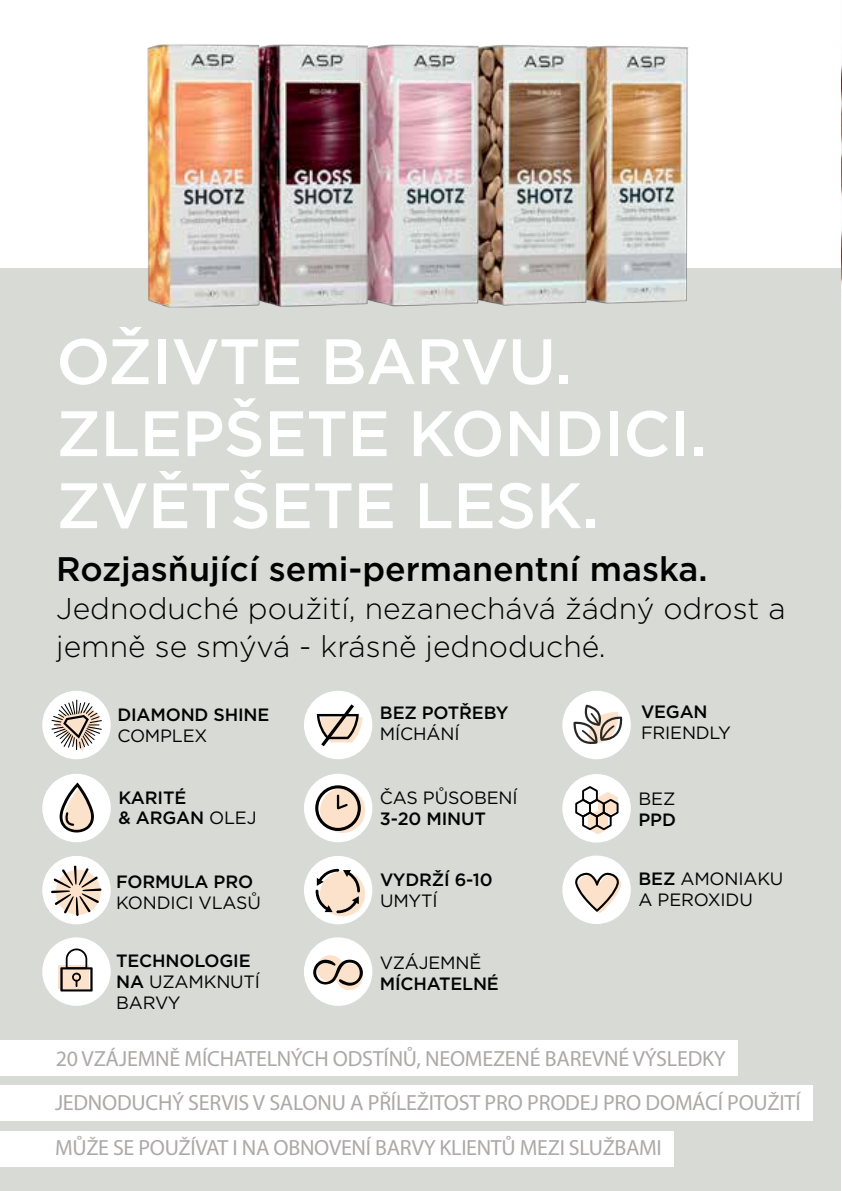
<style>
.page{position:relative;width:842px;height:1191px;background:#fff}
.page>*{position:absolute;margin:0;border:0;box-sizing:border-box;transform-origin:0 0}
.t1{font:500 64px/72px "Gotham";letter-spacing:-.01em;color:#fff}
.t2{font:500 34px "Gotham";color:#000}
.t3{font:300 30px/38px "Gotham";color:#000}
.t4{font:700 22px/44.6px "Greycliff CF";letter-spacing:-.01em;color:#aca9a8}
.t5{font:17.8px/20.8px "Gotham";letter-spacing:-.01em;color:#010202}
.t6{font:500 17.8px/20.8px "Gotham";letter-spacing:-.01em;color:#010202}
.s1{font-weight:400}
.s2{font-weight:500}
</style>
<div class="page">
<div style="left:0;top:269px;width:842px;height:922px;background:#d8dad5"></div>
<div style="left:305px;top:691px;width:67px;height:67px;background:#fff;border-radius:50%"></div>
<div style="left:304px;top:690px;width:68px;height:69px;border:1px solid #fff;border-radius:50%"></div>
<div style="left:43px;top:691px;width:67px;height:67px;background:#fff;border-radius:50%"></div>
<div style="left:42px;top:690px;width:69px;height:69px;border:1px solid #fff;border-radius:50%"></div>
<div style="left:305px;top:938px;width:67px;height:67px;background:#fff;border-radius:50%"></div>
<div style="left:304px;top:937px;width:68px;height:68px;border:1px solid #fff;border-radius:50%"></div>
<div style="left:43px;top:774px;width:67px;height:67px;background:#fff;border-radius:50%"></div>
<div style="left:42px;top:773px;width:69px;height:69px;border:1px solid #fff;border-radius:50%"></div>
<div style="left:563px;top:691px;width:67px;height:67px;background:#fff;border-radius:50%"></div>
<div style="left:562px;top:690px;width:69px;height:69px;border:1px solid #fff;border-radius:50%"></div>
<div style="left:305px;top:774px;width:67px;height:67px;background:#fff;border-radius:50%"></div>
<div style="left:304px;top:773px;width:68px;height:69px;border:1px solid #fff;border-radius:50%"></div>
<div style="left:305px;top:856px;width:67px;height:67px;background:#fff;border-radius:50%"></div>
<div style="left:304px;top:856px;width:68px;height:68px;border:1px solid #fff;border-radius:50%"></div>
<div style="left:43px;top:938px;width:67px;height:67px;background:#fff;border-radius:50%"></div>
<div style="left:42px;top:937px;width:69px;height:68px;border:1px solid #fff;border-radius:50%"></div>
<div style="left:58px;top:965px;width:31px;height:23px;background:#fde2cb"></div>
<div style="left:43px;top:856px;width:67px;height:67px;background:#fff;border-radius:50%"></div>
<div style="left:42px;top:856px;width:69px;height:68px;border:1px solid #fff;border-radius:50%"></div>
<div style="left:320px;top:788px;width:45px;height:45px;background:#fde2cb;border-radius:50%"></div>
<div style="left:320px;top:871px;width:45px;height:45px;background:#fde2cb;border-radius:50%"></div>
<svg style="left:336px;top:963px;width:27px;height:27px"></svg>
<div style="left:317px;top:955px;width:26px;height:26px;background:#fde2cb;border-radius:50%"></div>
<svg style="left:315px;top:785px;width:46px;height:46px"></svg>
<svg style="left:51px;top:865px;width:50px;height:51px"></svg>
<svg style="left:60px;top:948px;width:33px;height:43px"></svg>
<svg style="left:573px;top:703px;width:50px;height:44px"></svg>
<svg style="left:59px;top:782px;width:35px;height:50px"></svg>
<svg style="left:313px;top:959px;width:50px;height:26px"></svg>
<svg style="left:316px;top:869px;width:44px;height:44px"></svg>
<svg style="left:51px;top:699px;width:51px;height:52px"></svg>
<svg style="left:317px;top:701px;width:45px;height:49px"></svg>
<img style="left:0;top:44px;width:831px;height:264px">
<img style="left:841px;top:0;width:1px;height:771px">
<svg style="left:841px;top:0;width:1px;height:375px"></svg>
<div style="left:563px;top:775px;width:67px;height:66px;background:#fff;border-radius:50%"></div>
<div style="left:562px;top:774px;width:69px;height:68px;border:1px solid #fff;border-radius:50%"></div>
<div style="left:563px;top:856px;width:67px;height:67px;background:#fff;border-radius:50%"></div>
<div style="left:562px;top:855px;width:69px;height:69px;border:1px solid #fff;border-radius:50%"></div>
<svg style="left:575px;top:872px;width:46px;height:41px"></svg>
<svg style="left:574px;top:786px;width:46px;height:48px"></svg>
<div style="left:0;top:1039px;width:737px;height:36px;background:#fff"></div>
<div style="left:0;top:1085px;width:812px;height:36px;background:#fff"></div>
<div style="left:0;top:1131px;width:674px;height:35px;background:#fff"></div>
<h1 class="t1" style="left:56px;top:324px;width:652px">OŽIVTE BARVU.<br>ZLEPŠETE KONDICI.<br>ZVĚTŠETE LESK.</h1>
<h2 class="t2" style="left:56px;top:547px;width:653px">Rozjasňující semi-permanentní maska.</h2>
<h3 class="t3" style="left:56px;top:589px;width:731px">Jednoduché použití, nezanechává žádný odrost a jemně se smývá - krásně jednoduché.</h3>
<p class="t6" style="left:117px;top:704px;width:153px">DIAMOND SHINE</p>
<p class="t5" style="left:117px;top:725px;width:92px">COMPLEX</p>
<p class="t6" style="left:380px;top:702px;width:130px">BEZ POTŘEBY</p>
<p class="t5" style="left:380px;top:723px;width:81px">MÍCHÁNÍ</p>
<p class="t6" style="left:118px;top:786px;width:140px">KARITÉ<br>&amp; ARGAN <span class="s1">OLEJ</span></p>
<p class="t5" style="left:380px;top:787px;width:139px">ČAS PŮSOBENÍ</p>
<p class="t6" style="left:380px;top:808px;width:107px">3-20 MINUT</p>
<p class="t6" style="left:116px;top:871px;width:139px">FORMULA PRO</p>
<p class="t5" style="left:116px;top:892px;width:146px">KONDICI VLASŮ</p>
<p class="t6" style="left:380px;top:869px;width:114px">VYDRŽÍ 6-10</p>
<p class="t5" style="left:380px;top:890px;width:59px">UMYTÍ</p>
<p class="t5" style="left:116px;top:950px;width:145px"><span class="s2">TECHNOLOGIE<br>NA</span> UZAMKNUTÍ<br>BARVY</p>
<p class="t5" style="left:380px;top:952px;width:103px">VZÁJEMNĚ</p>
<p class="t6" style="left:380px;top:973px;width:121px">MÍCHATELNÉ</p>
<p class="t6" style="left:641px;top:701px;width:68px">VEGAN</p>
<p class="t5" style="left:641px;top:722px;width:91px">FRIENDLY</p>
<p class="t5" style="left:639px;top:787px;width:38px">BEZ</p>
<p class="t6" style="left:639px;top:808px;width:39px">PPD</p>
<p class="t5" style="left:639px;top:868px;width:146px"><span class="s2">BEZ</span> AMONIAKU<br>A PEROXIDU</p>
<p class="t4" style="left:55px;top:1036px;width:747px">20 VZÁJEMNĚ MÍCHATELNÝCH ODSTÍNŮ, NEOMEZENÉ BAREVNÉ VÝSLEDKY<br>JEDNODUCHÝ SERVIS V SALONU A PŘÍLEŽITOST PRO PRODEJ PRO DOMÁCÍ POUŽITÍ<br>MŮŽE SE POUŽÍVAT I NA OBNOVENÍ BARVY KLIENTŮ MEZI SLUŽBAMI</p>
</div>
